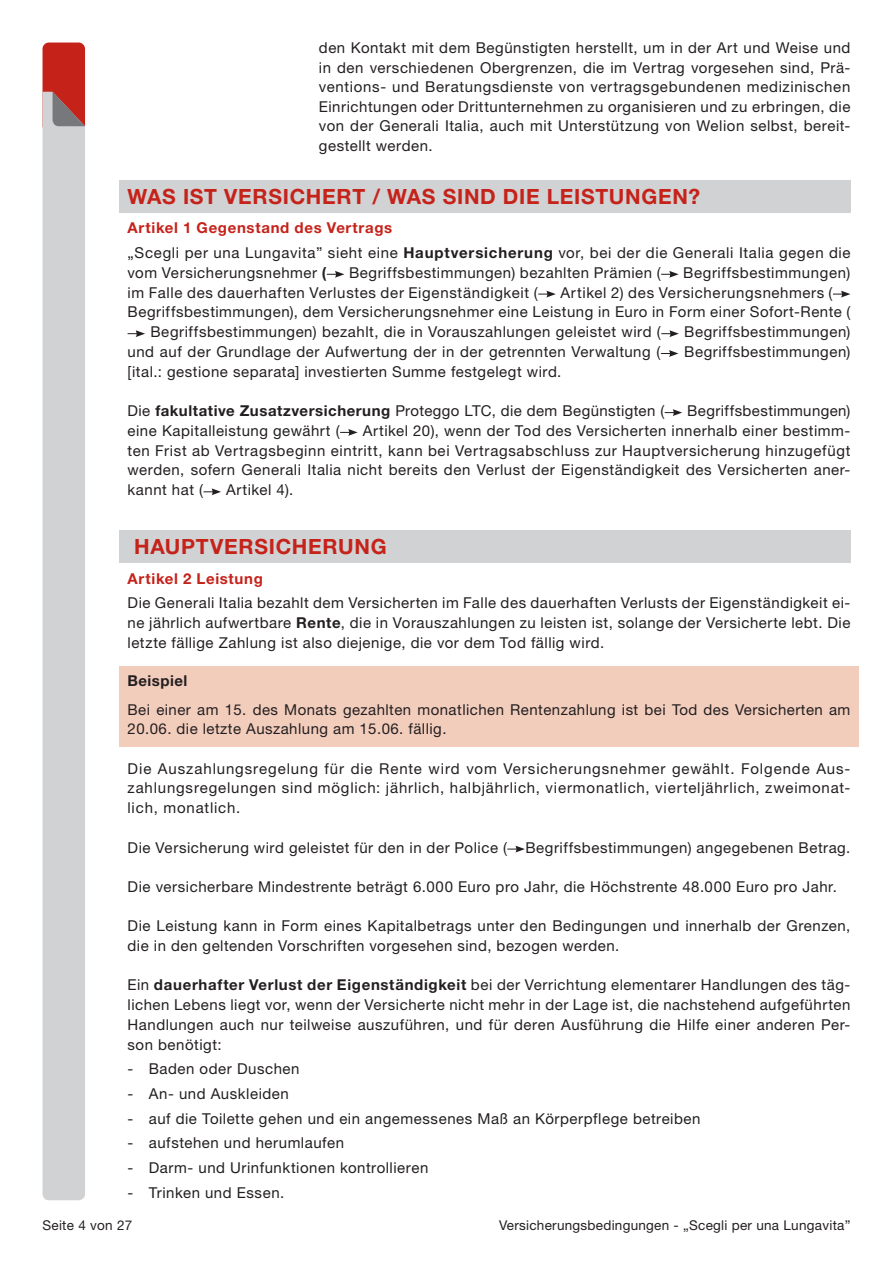
<style>
.page{position:relative;width:893px;height:1263px;background:#fff}
.page>*{position:absolute;margin:0;border:0;box-sizing:border-box;transform-origin:0 0}
.Titolo_Capitolo{font:700 21px "Helvetica Neue LT Std";letter-spacing:.035em;color:#c5221a}
.Testi{font:15px/19.8px "Helvetica Neue LT Std";letter-spacing:.035em;color:#231f20;text-align:justify}
.Testi_primo_paragrafo{font:15px/19.8px "Helvetica Neue LT Std";letter-spacing:.035em;color:#231f20}
.BOX_testo_primo{font:15px/19.8px "Helvetica Neue LT Std";letter-spacing:.03em;color:#231f20}
.Titoletto_rosso_primo{font:700 15px "Helvetica Neue LT Std";letter-spacing:.045em;color:#c5221a}
.BOX_testo{font:700 15px "Helvetica Neue LT Std";letter-spacing:.03em;color:#231f20}
.t1{font:13.5px "Helvetica Neue LT Std";letter-spacing:.02em;color:#231f20}
.s1{font-weight:700}
</style>
<div class="page">
<div style="left:43px;top:43px;width:42px;height:89px;background:#c5221a;border-radius:6px"></div>
<div style="left:43px;top:92px;width:42px;height:1108px;background:#d1d2d4"></div>
<svg style="left:53px;top:92px;width:32px;height:34px"></svg>
<div style="left:119px;top:180px;width:731px;height:32px;background:#d1d2d4"></div>
<div style="left:119px;top:531px;width:731px;height:32px;background:#d1d2d4"></div>
<div style="left:119px;top:666px;width:740px;height:81px;background:#f3cdbc"></div>
<svg style="left:327px;top:271px;width:17px;height:7px"></svg>
<svg style="left:661px;top:271px;width:18px;height:7px"></svg>
<svg style="left:538px;top:291px;width:18px;height:7px"></svg>
<svg style="left:833px;top:291px;width:17px;height:7px"></svg>
<svg style="left:128px;top:330px;width:17px;height:7px"></svg>
<svg style="left:661px;top:330px;width:18px;height:7px"></svg>
<svg style="left:661px;top:350px;width:17px;height:7px"></svg>
<svg style="left:665px;top:409px;width:17px;height:7px"></svg>
<svg style="left:340px;top:429px;width:18px;height:7px"></svg>
<svg style="left:203px;top:488px;width:18px;height:7px"></svg>
<svg style="left:507px;top:846px;width:18px;height:6px"></svg>
<p class="Testi" style="left:319px;top:38px;width:533px">den Kontakt mit dem Begünstigten herstellt, um in der Art und Weise und in den verschiedenen Obergrenzen, die im Vertrag vorgesehen sind, Prä&shy;ventions- und Beratungsdienste von vertragsgebundenen medizinischen Einrichtungen oder Drittunternehmen zu organisieren und zu erbringen, die von der Generali Italia, auch mit Unterstützung von Welion selbst, bereit&shy;gestellt werden.</p>
<p class="Titolo_Capitolo" style="left:128px;top:183px;width:574px">WAS IST VERSICHERT / WAS SIND DIE LEISTUNGEN?</p>
<p class="Titoletto_rosso_primo" style="left:128px;top:219px;width:266px">Artikel 1 Gegenstand des Vertrags</p>
<p class="Testi_primo_paragrafo" style="left:128px;top:242px;width:724px">„Scegli per una Lungavita” sieht eine <span class="s1">Hauptversicherung</span> vor, bei der die Generali Italia gegen die vom Versicherungsnehmer <span class="s1">(</span></p>
<p class="Testi_primo_paragrafo" style="left:349px;top:262px;width:313px">Begriffsbestimmungen) bezahlten Prämien (</p>
<p class="Testi_primo_paragrafo" style="left:683px;top:262px;width:169px">Begriffsbestimmungen)</p>
<p class="Testi_primo_paragrafo" style="left:128px;top:282px;width:412px">im Falle des dauerhaften Verlustes der Eigenständigkeit (</p>
<p class="Testi_primo_paragrafo" style="left:560px;top:282px;width:274px">Artikel 2) des Versicherungsnehmers (</p>
<p class="Testi_primo_paragrafo" style="left:128px;top:302px;width:724px">Begriffsbestimmungen), dem Versicherungsnehmer eine Leistung in Euro in Form einer Sofort-Rente (</p>
<p class="Testi_primo_paragrafo" style="left:150px;top:322px;width:512px">Begriffsbestimmungen) bezahlt, die in Vorauszahlungen geleistet wird (</p>
<p class="Testi_primo_paragrafo" style="left:684px;top:322px;width:168px">Begriffsbestimmungen)</p>
<p class="Testi_primo_paragrafo" style="left:128px;top:341px;width:534px">und auf der Grundlage der Aufwertung der in der getrennten Verwaltung (</p>
<p class="Testi_primo_paragrafo" style="left:684px;top:341px;width:168px">Begriffsbestimmungen)</p>
<p class="Testi_primo_paragrafo" style="left:128px;top:361px;width:435px">[ital.: gestione separata] investierten Summe festgelegt wird.</p>
<p class="Testi" style="left:128px;top:401px;width:538px">Die <span class="s1">fakultative Zusatzversicherung</span> Proteggo LTC, die dem Begünstigten (</p>
<p class="Testi" style="left:687px;top:401px;width:165px">Begriffsbestimmungen)</p>
<p class="Testi" style="left:128px;top:420px;width:214px">eine Kapitalleistung gewährt (</p>
<p class="Testi" style="left:128px;top:420px;width:724px;text-indent:235px">Artikel 20), wenn der Tod des Versicherten innerhalb einer bestimm&shy;ten Frist ab Vertragsbeginn eintritt, kann bei Vertragsabschluss zur Hauptversicherung hinzugefügt werden, sofern Generali Italia nicht bereits den Verlust der Eigenständigkeit des Versicherten aner&shy;kannt hat (</p>
<p class="Testi" style="left:226px;top:480px;width:69px">Artikel 4).</p>
<p class="Titolo_Capitolo" style="left:134px;top:534px;width:254px">HAUPTVERSICHERUNG</p>
<p class="Titoletto_rosso_primo" style="left:128px;top:569px;width:137px">Artikel 2 Leistung</p>
<p class="Testi_primo_paragrafo" style="left:128px;top:593px;width:724px;text-align:justify">Die Generali Italia bezahlt dem Versicherten im Falle des dauerhaften Verlusts der Eigenständigkeit ei&shy;ne jährlich aufwertbare <span class="s1">Rente</span>, die in Vorauszahlungen zu leisten ist, solange der Versicherte lebt. Die letzte fällige Zahlung ist also diejenige, die vor dem Tod fällig wird.</p>
<p class="BOX_testo" style="left:128px;top:671px;width:61px">Beispiel</p>
<p class="BOX_testo_primo" style="left:128px;top:699px;width:724px">Bei einer am 15. des Monats gezahlten monatlichen Rentenzahlung ist bei Tod des Versicherten am<br>20.06. die letzte Auszahlung am 15.06. fällig.</p>
<p class="Testi" style="left:128px;top:758px;width:724px">Die Auszahlungsregelung für die Rente wird vom Versicherungsnehmer gewählt. Folgende Aus&shy;zahlungsregelungen sind möglich: jährlich, halbjährlich, viermonatlich, vierteljährlich, zweimonat&shy;lich, monatlich.</p>
<p class="Testi" style="left:128px;top:837px;width:724px">Die Versicherung wird geleistet für den in der Police ( Begriffsbestimmungen) angegebenen Betrag.</p>
<p class="Testi" style="left:128px;top:876px;width:711px">Die versicherbare Mindestrente beträgt 6.000 Euro pro Jahr, die Höchstrente 48.000 Euro pro Jahr.</p>
<p class="Testi" style="left:128px;top:916px;width:724px">Die Leistung kann in Form eines Kapitalbetrags unter den Bedingungen und innerhalb der Grenzen, die in den geltenden Vorschriften vorgesehen sind, bezogen werden.</p>
<p class="Testi" style="left:128px;top:975px;width:724px">Ein <span class="s1">dauerhafter Verlust der Eigenständigkeit</span> bei der Verrichtung elementarer Handlungen des täg&shy;lichen Lebens liegt vor, wenn der Versicherte nicht mehr in der Lage ist, die nachstehend aufgeführten Handlungen auch nur teilweise auszuführen, und für deren Ausführung die Hilfe einer anderen Per&shy;son benötigt:</p>
<p class="Testi" style="left:128px;top:1059px;width:174px">- Baden oder Duschen</p>
<p class="Testi" style="left:128px;top:1083px;width:163px">- An- und Auskleiden</p>
<p class="Testi" style="left:128px;top:1108px;width:574px">- auf die Toilette gehen und ein angemessenes Maß an Körperpflege betreiben</p>
<p class="Testi" style="left:128px;top:1133px;width:218px">- aufstehen und herumlaufen</p>
<p class="Testi" style="left:128px;top:1157px;width:302px">- Darm- und Urinfunktionen kontrollieren</p>
<p class="Testi" style="left:128px;top:1182px;width:158px">- Trinken und Essen.</p>
<p class="t1" style="left:43px;top:1217px;width:91px">Seite 4 von 27</p>
<p class="t1" style="left:499px;top:1217px;width:353px">Versicherungsbedingungen - „Scegli per una Lungavita”</p>
</div>
